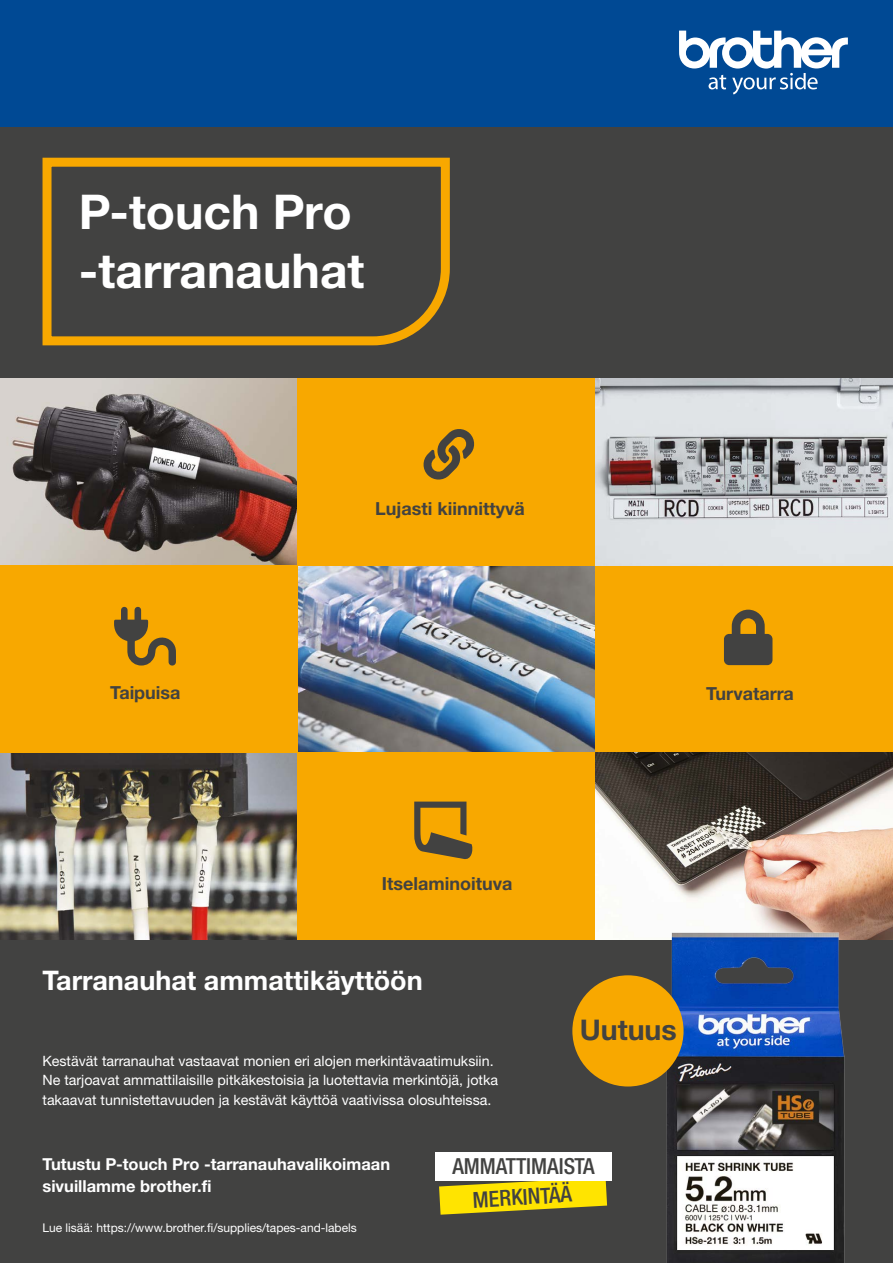
<style>
.page{position:relative;width:893px;height:1263px;background:#424241}
.page>*{position:absolute;margin:0;border:0;box-sizing:border-box;transform-origin:0 0}
.t1{font:700 48px/58.5px "Helvetica Neue LTW1 G";color:#fff}
.t2{font:700 28.5px "Helvetica Neue LTW1 G";color:#424241}
.t3{font:700 27px "Helvetica Neue LTW1 G";color:#fff}
.t4{font:500 condensed 22.2px "Helvetica Neue LTW1 G";color:#424241}
.t5{font:700 18px "Helvetica Neue LTW1 G";color:#424241}
.t6{font:700 16.5px/22.5px "Helvetica Neue LTW1 G";color:#fff}
.t7{font:14.25px/19.5px "Helvetica Neue LTW1 G";color:#fff}
.t8{font:12px "Helvetica Neue LTW1 G";color:#fff}
</style>
<div class="page">
<svg style="left:42px;top:157px;width:408px;height:189px"></svg>
<div style="left:0;top:0;width:893px;height:127px;background:#004994"></div>
<svg style="left:679px;top:31px;width:169px;height:63px"></svg>
<img style="left:298px;top:566px;width:297px;height:187px">
<img style="left:0;top:378px;width:298px;height:188px">
<img style="left:0;top:753px;width:298px;height:187px">
<div style="left:0;top:566px;width:298px;height:187px;background:#f8a800"></div>
<div style="left:595px;top:566px;width:298px;height:187px;background:#f8a800"></div>
<img style="left:595px;top:753px;width:298px;height:187px">
<div style="left:298px;top:378px;width:297px;height:188px;background:#f8a800"></div>
<div style="left:298px;top:753px;width:297px;height:187px;background:#f8a800"></div>
<svg style="left:414px;top:801px;width:58px;height:58px"></svg>
<svg style="left:724px;top:610px;width:48px;height:55px"></svg>
<svg style="left:114px;top:607px;width:62px;height:58px"></svg>
<img style="left:595px;top:379px;width:298px;height:187px">
<svg style="left:439px;top:1180px;width:168px;height:35px"></svg>
<div style="left:435px;top:1152px;width:177px;height:28px;background:#fff"></div>
<svg style="left:424px;top:429px;width:50px;height:51px"></svg>
<img style="left:659px;top:893px;width:192px;height:370px">
<div style="left:572px;top:975px;width:112px;height:111px;background:#f8a800;border-radius:50%"></div>
<h1 class="t1" style="left:79px;top:183px;width:287px">P-touch Pro -tarranauhat</h1>
<p class="t5" style="left:375px;top:497px;width:151px">Lujasti kiinnittyvä</p>
<p class="t5" style="left:110px;top:682px;width:72px">Taipuisa</p>
<p class="t5" style="left:706px;top:682px;width:89px">Turvatarra</p>
<p class="t5" style="left:382px;top:872px;width:132px">Itselaminoituva</p>
<h3 class="t3" style="left:43px;top:964px;width:382px">Tarranauhat ammattikäyttöön</h3>
<p class="t7" style="left:43px;top:1051px;width:457px">Kestävät tarranauhat vastaavat monien eri alojen merkintävaatimuksiin.<br>Ne tarjoavat ammattilaisille pitkäkestoisia ja luotettavia merkintöjä, jotka takaavat tunnistettavuuden ja kestävät käyttöä vaativissa olosuhteissa.</p>
<h2 class="t2" style="left:580px;top:1012px;width:99px">Uutuus</h2>
<p class="t6" style="left:43px;top:1152px;width:349px">Tutustu P-touch Pro -tarranauhavalikoimaan sivuillamme brother.fi</p>
<h3 class="t4" style="left:452px;top:1153px;width:144px">AMMATTIMAISTA</h3>
<h3 class="t4" style="left:472px;top:1186px;width:101px;rotate:-3deg">MERKINTÄÄ</h3>
<p class="t8" style="left:43px;top:1220px;width:316px">Lue lisää: https://www.brother.fi/supplies/tapes-and-labels</p>
</div>
